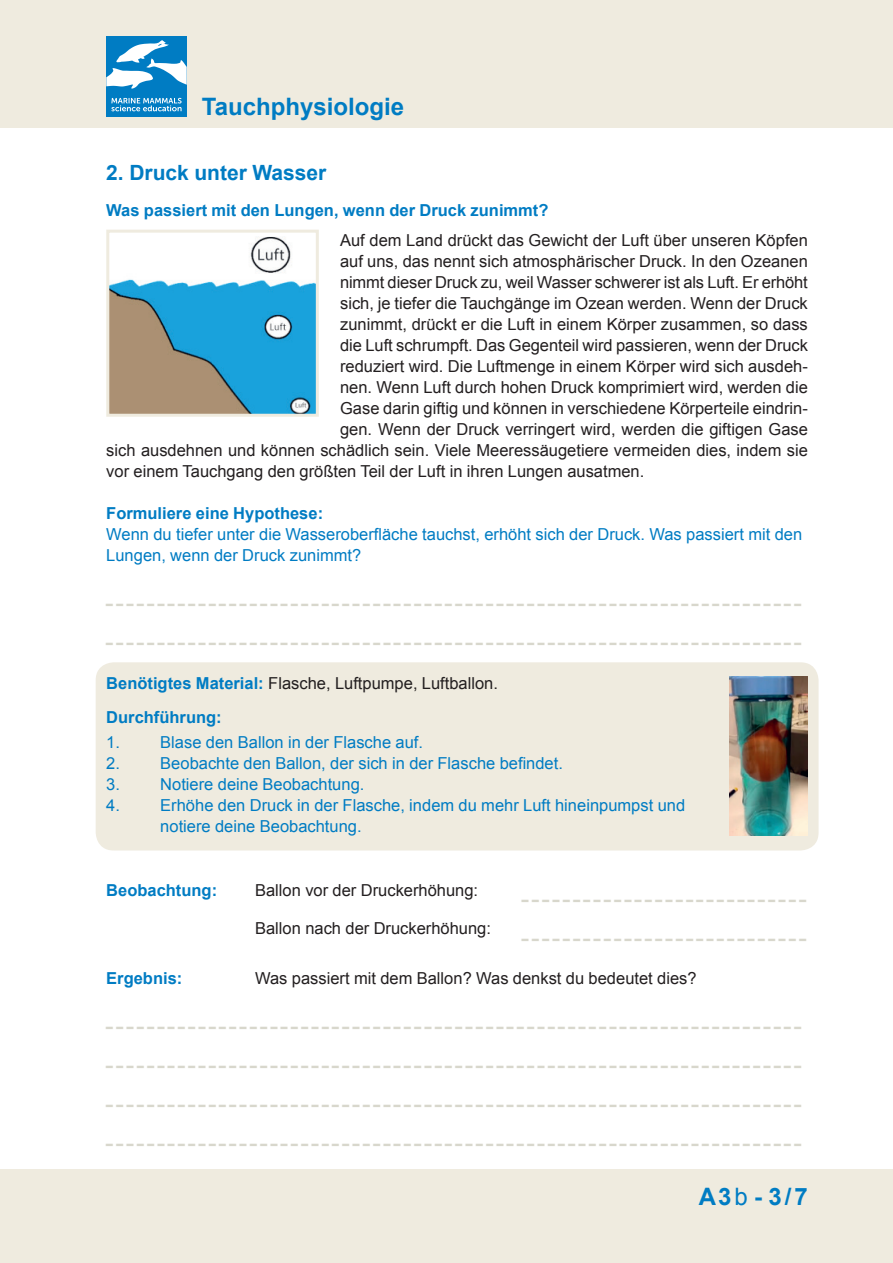
<style>
.page{position:relative;width:893px;height:1263px;background:#fff}
.page>*{position:absolute;margin:0;border:0;box-sizing:border-box;transform-origin:0 0}
.t1{font:30px/39px "Arial";color:#d8d7cc;scale:.4 1}
.t2{font:700 24px "Arial";color:#007cc3}
.t3{font:700 21px "Arial";color:#007cc3}
.t4{font:16.5px "Arial";color:#231f20}
.t5{font:16.5px/21px "Arial";color:#007cc3}
.t6{font:700 16.5px/33.8px "Arial";color:#007cc3}
.s1{font-weight:400;color:#231f20}
.s2{font-weight:400}
</style>
<div class="page">
<div style="left:0;top:0;width:893px;height:128px;background:#efebdf"></div>
<div style="left:106px;top:36px;width:81px;height:81px;background:#007cc3"></div>
<svg style="left:106px;top:40px;width:81px;height:49px"></svg>
<svg style="left:111px;top:98px;width:71px;height:13px"></svg>
<div style="left:96px;top:662px;width:723px;height:188px;background:#efebdf;border-radius:18px"></div>
<img style="left:730px;top:676px;width:78px;height:160px">
<img style="left:110px;top:236px;width:205px;height:177px">
<div style="left:106px;top:230px;width:213px;height:187px;border:3px solid #efebdf"></div>
<div style="left:0;top:1169px;width:893px;height:94px;background:#efebdf"></div>
<h2 class="t2" style="left:202px;top:91px;width:204px">Tauchphysiologie</h2>
<p class="t3" style="left:106px;top:159px;width:222px">2. Druck unter Wasser</p>
<p class="t6" style="left:106px;top:194px;width:444px">Was passiert mit den Lungen, wenn der Druck zunimmt?</p>
<p class="t4" style="left:340px;top:229px;width:469px">Auf dem Land drückt das Gewicht der Luft über unseren Köpfen</p>
<p class="t4" style="left:340px;top:250px;width:469px">auf uns, das nennt sich atmosphärischer Druck. In den Ozeanen</p>
<p class="t4" style="left:340px;top:271px;width:469px">nimmt dieser Druck zu, weil Wasser schwerer ist als Luft. Er erhöht</p>
<p class="t4" style="left:340px;top:292px;width:469px">sich, je tiefer die Tauchgänge im Ozean werden. Wenn der Druck</p>
<p class="t4" style="left:340px;top:313px;width:469px">zunimmt, drückt er die Luft in einem Körper zusammen, so dass</p>
<p class="t4" style="left:340px;top:334px;width:469px">die Luft schrumpft. Das Gegenteil wird passieren, wenn der Druck</p>
<p class="t4" style="left:340px;top:355px;width:469px">reduziert wird. Die Luftmenge in einem Körper wird sich ausdeh-</p>
<p class="t4" style="left:340px;top:376px;width:469px">nen. Wenn Luft durch hohen Druck komprimiert wird, werden die</p>
<p class="t4" style="left:340px;top:397px;width:469px">Gase darin giftig und können in verschiedene Körperteile eindrin-</p>
<p class="t4" style="left:340px;top:418px;width:469px">gen. Wenn der Druck verringert wird, werden die giftigen Gase</p>
<p class="t4" style="left:106px;top:439px;width:703px">sich ausdehnen und können schädlich sein. Viele Meeressäugetiere vermeiden dies, indem sie</p>
<p class="t4" style="left:106px;top:460px;width:540px">vor einem Tauchgang den größten Teil der Luft in ihren Lungen ausatmen.</p>
<p class="t6" style="left:106px;top:496px;width:218px">Formuliere eine Hypothese:</p>
<p class="t5" style="left:106px;top:523px;width:697px">Wenn du tiefer unter die Wasseroberfläche tauchst, erhöht sich der Druck. Was passiert mit den<br>Lungen, wenn der Druck zunimmt?</p>
<h1 class="t1" style="left:106px;top:570px;width:1739px">____________________________________________________________________ ____________________________________________________________________</h1>
<p class="t6" style="left:106px;top:667px;width:393px">Benötigtes Material: <span class="s1">Flasche, Luftpumpe, Luftballon.<br></span>Durchführung:</p>
<p class="t5" style="left:106px;top:732px;width:15px">1.</p>
<p class="t5" style="left:160px;top:732px;width:264px">Blase den Ballon in der Flasche auf.</p>
<p class="t5" style="left:106px;top:753px;width:15px">2.</p>
<p class="t5" style="left:160px;top:753px;width:404px">Beobachte den Ballon, der sich in der Flasche befindet.</p>
<p class="t5" style="left:106px;top:774px;width:15px">3.</p>
<p class="t5" style="left:160px;top:774px;width:206px">Notiere deine Beobachtung.</p>
<p class="t5" style="left:106px;top:795px;width:15px">4.</p>
<p class="t5" style="left:160px;top:795px;width:526px">Erhöhe den Druck in der Flasche, indem du mehr Luft hineinpumpst und notiere deine Beobachtung.</p>
<p class="t6" style="left:106px;top:873px;width:112px">Beobachtung:</p>
<p class="t4" style="left:255px;top:879px;width:225px">Ballon vor der Druckerhöhung:</p>
<p class="t4" style="left:255px;top:917px;width:237px">Ballon nach der Druckerhöhung:</p>
<p class="t6" style="left:106px;top:962px;width:78px">Ergebnis:</p>
<p class="t4" style="left:255px;top:968px;width:443px">Was passiert mit dem Ballon? Was denkst du bedeutet dies?</p>
<p class="t1" style="left:106px;top:994px;width:1739px;text-align:justify">____________________________________________________________________ ____________________________________________________________________ ____________________________________________________________________ ____________________________________________________________________</p>
<h1 class="t1" style="left:522px;top:866px;width:712px">____________________________ ____________________________</h1>
<h2 class="t2" style="left:699px;top:1181px;width:111px">A3<span class="s2">b</span> - 3/7</h2>
</div>
